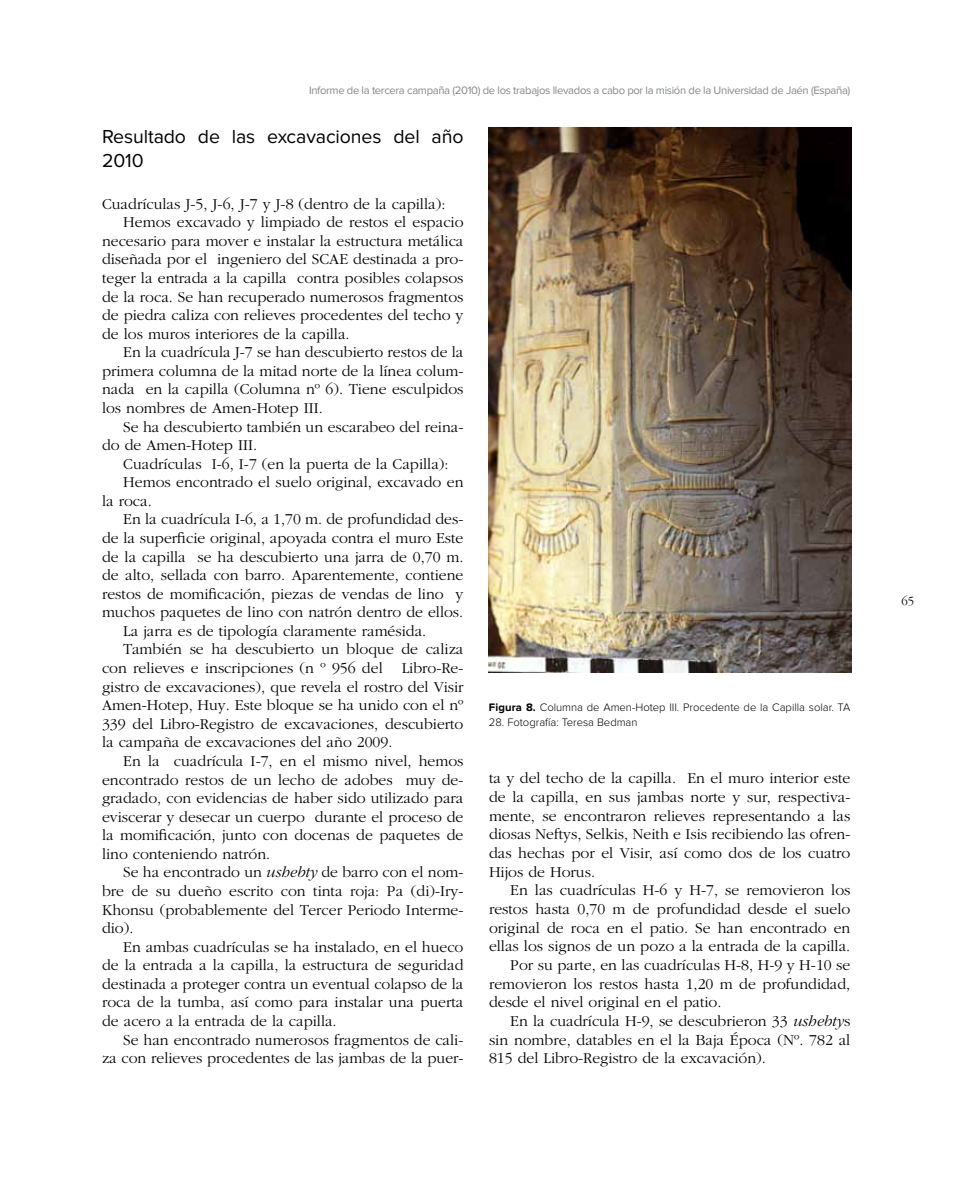
<style>
.page{position:relative;width:978px;height:1191px;background:#fff}
.page>*{position:absolute;margin:0;border:0;box-sizing:border-box;transform-origin:0 0}
.t1{font:19.5px/23.5px "Proxima Nova";letter-spacing:-.005em;color:#000}
.t2{font:300 15.75px/18.6px "Garamond";color:#000;text-align:justify}
.t3{font:300 12.75px "Garamond";color:#000}
.t4{font:11.25px "Proxima Nova";letter-spacing:-.03em;color:#87888a}
.t5{font:300 11.25px "Proxima Nova";color:#000}
.s1{font-style:italic}
.s2{font-weight:700}
</style>
<div class="page">
<img style="left:489px;top:128px;width:363px;height:544px">
<p class="t4" style="left:309px;top:85px;width:543px">Informe de la tercera campaña (2010) de los trabajos llevados a cabo por la misión de la Universidad de Jaén (España)</p>
<p class="t1" style="left:102px;top:126px;width:363px">Resultado de las excavaciones del año<br>2010</p>
<p class="t2" style="left:102px;top:195px;width:345px">Cuadrículas J-5, J-6, J-7 y J-8 (dentro de la capilla):</p>
<p class="t2" style="left:123px;top:213px;width:342px">Hemos excavado y limpiado de restos el espacio</p>
<p class="t2" style="left:102px;top:232px;width:363px">necesario para mover e instalar la estructura metálica</p>
<p class="t2" style="left:102px;top:250px;width:363px">diseñada por el ingeniero del SCAE destinada a pro-</p>
<p class="t2" style="left:102px;top:269px;width:363px">teger la entrada a la capilla contra posibles colapsos</p>
<p class="t2" style="left:102px;top:287px;width:363px">de la roca. Se han recuperado numerosos fragmentos</p>
<p class="t2" style="left:102px;top:306px;width:363px">de piedra caliza con relieves procedentes del techo y</p>
<p class="t2" style="left:102px;top:325px;width:249px">de los muros interiores de la capilla.</p>
<p class="t2" style="left:123px;top:343px;width:342px">En la cuadrícula J-7 se han descubierto restos de la</p>
<p class="t2" style="left:102px;top:362px;width:363px">primera columna de la mitad norte de la línea colum-</p>
<p class="t2" style="left:102px;top:380px;width:363px">nada en la capilla (Columna nº 6). Tiene esculpidos</p>
<p class="t2" style="left:102px;top:399px;width:222px">los nombres de Amen-Hotep III.</p>
<p class="t2" style="left:123px;top:417px;width:342px">Se ha descubierto también un escarabeo del reina-</p>
<p class="t2" style="left:102px;top:436px;width:157px">do de Amen-Hotep III.</p>
<p class="t2" style="left:123px;top:455px;width:327px">Cuadrículas I-6, I-7 (en la puerta de la Capilla):</p>
<p class="t2" style="left:123px;top:473px;width:342px">Hemos encontrado el suelo original, excavado en</p>
<p class="t2" style="left:102px;top:492px;width:51px">la roca.</p>
<p class="t2" style="left:123px;top:510px;width:342px">En la cuadrícula I-6, a 1,70 m. de profundidad des-</p>
<p class="t2" style="left:102px;top:529px;width:363px">de la superficie original, apoyada contra el muro Este</p>
<p class="t2" style="left:102px;top:547px;width:363px">de la capilla se ha descubierto una jarra de 0,70 m.</p>
<p class="t2" style="left:102px;top:566px;width:363px">de alto, sellada con barro. Aparentemente, contiene</p>
<p class="t2" style="left:102px;top:585px;width:363px">restos de momificación, piezas de vendas de lino y</p>
<p class="t2" style="left:102px;top:603px;width:363px">muchos paquetes de lino con natrón dentro de ellos.</p>
<p class="t2" style="left:123px;top:622px;width:305px">La jarra es de tipología claramente ramésida.</p>
<p class="t2" style="left:123px;top:640px;width:342px">También se ha descubierto un bloque de caliza</p>
<p class="t2" style="left:102px;top:659px;width:363px">con relieves e inscripciones (n º 956 del Libro-Re-</p>
<p class="t2" style="left:102px;top:677px;width:363px">gistro de excavaciones), que revela el rostro del Visir</p>
<p class="t2" style="left:102px;top:696px;width:363px">Amen-Hotep, Huy. Este bloque se ha unido con el nº</p>
<p class="t2" style="left:102px;top:715px;width:363px">339 del Libro-Registro de excavaciones, descubierto</p>
<p class="t2" style="left:102px;top:733px;width:292px">la campaña de excavaciones del año 2009.</p>
<p class="t2" style="left:123px;top:752px;width:342px">En la cuadrícula I-7, en el mismo nivel, hemos</p>
<p class="t2" style="left:102px;top:770px;width:363px">encontrado restos de un lecho de adobes muy de-</p>
<p class="t2" style="left:102px;top:789px;width:363px">gradado, con evidencias de haber sido utilizado para</p>
<p class="t2" style="left:102px;top:807px;width:363px">eviscerar y desecar un cuerpo durante el proceso de</p>
<p class="t2" style="left:102px;top:826px;width:363px">la momificación, junto con docenas de paquetes de</p>
<p class="t2" style="left:102px;top:845px;width:170px">lino conteniendo natrón.</p>
<p class="t2" style="left:123px;top:863px;width:342px">Se ha encontrado un <span class="s1">ushebty</span> de barro con el nom-</p>
<p class="t2" style="left:102px;top:882px;width:363px">bre de su dueño escrito con tinta roja: Pa (di)-Iry-</p>
<p class="t2" style="left:102px;top:900px;width:363px">Khonsu (probablemente del Tercer Periodo Interme-</p>
<p class="t2" style="left:102px;top:919px;width:33px">dio).</p>
<p class="t2" style="left:123px;top:937px;width:342px">En ambas cuadrículas se ha instalado, en el hueco</p>
<p class="t2" style="left:102px;top:956px;width:363px">de la entrada a la capilla, la estructura de seguridad</p>
<p class="t2" style="left:102px;top:975px;width:363px">destinada a proteger contra un eventual colapso de la</p>
<p class="t2" style="left:102px;top:993px;width:363px">roca de la tumba, así como para instalar una puerta</p>
<p class="t2" style="left:102px;top:1012px;width:236px">de acero a la entrada de la capilla.</p>
<p class="t2" style="left:123px;top:1030px;width:342px">Se han encontrado numerosos fragmentos de cali-</p>
<p class="t2" style="left:102px;top:1049px;width:363px">za con relieves procedentes de las jambas de la puer-</p>
<p class="t5" style="left:489px;top:702px;width:363px"><span class="s2">Figura 8.</span> Columna de Amen-Hotep III. Procedente de la Capilla solar. TA</p>
<p class="t5" style="left:489px;top:717px;width:150px">28. Fotografía: Teresa Bedman</p>
<p class="t2" style="left:489px;top:769px;width:363px">ta y del techo de la capilla. En el muro interior este de la capilla, en sus jambas norte y sur, respectiva&shy;mente, se encontraron relieves representando a las diosas Neftys, Selkis, Neith e Isis recibiendo las ofren&shy;das hechas por el Visir, así como dos de los cuatro Hijos de Horus.</p>
<p class="t2" style="left:510px;top:881px;width:342px">En las cuadrículas H-6 y H-7, se removieron los</p>
<p class="t2" style="left:489px;top:900px;width:363px">restos hasta 0,70 m de profundidad desde el suelo</p>
<p class="t2" style="left:489px;top:918px;width:363px">original de roca en el patio. Se han encontrado en</p>
<p class="t2" style="left:489px;top:937px;width:363px">ellas los signos de un pozo a la entrada de la capilla.</p>
<p class="t2" style="left:510px;top:956px;width:342px">Por su parte, en las cuadrículas H-8, H-9 y H-10 se</p>
<p class="t2" style="left:489px;top:974px;width:363px">removieron los restos hasta 1,20 m de profundidad,</p>
<p class="t2" style="left:489px;top:993px;width:234px">desde el nivel original en el patio.</p>
<p class="t2" style="left:510px;top:1012px;width:342px">En la cuadrícula H-9, se descubrieron 33 <span class="s1">ushebty</span>s</p>
<p class="t2" style="left:489px;top:1030px;width:363px">sin nombre, datables en el la Baja Época (Nº. 782 al</p>
<p class="t2" style="left:489px;top:1049px;width:278px">815 del Libro-Registro de la excavación).</p>
<p class="t3" style="left:901px;top:594px;width:14px">65</p>
</div>
